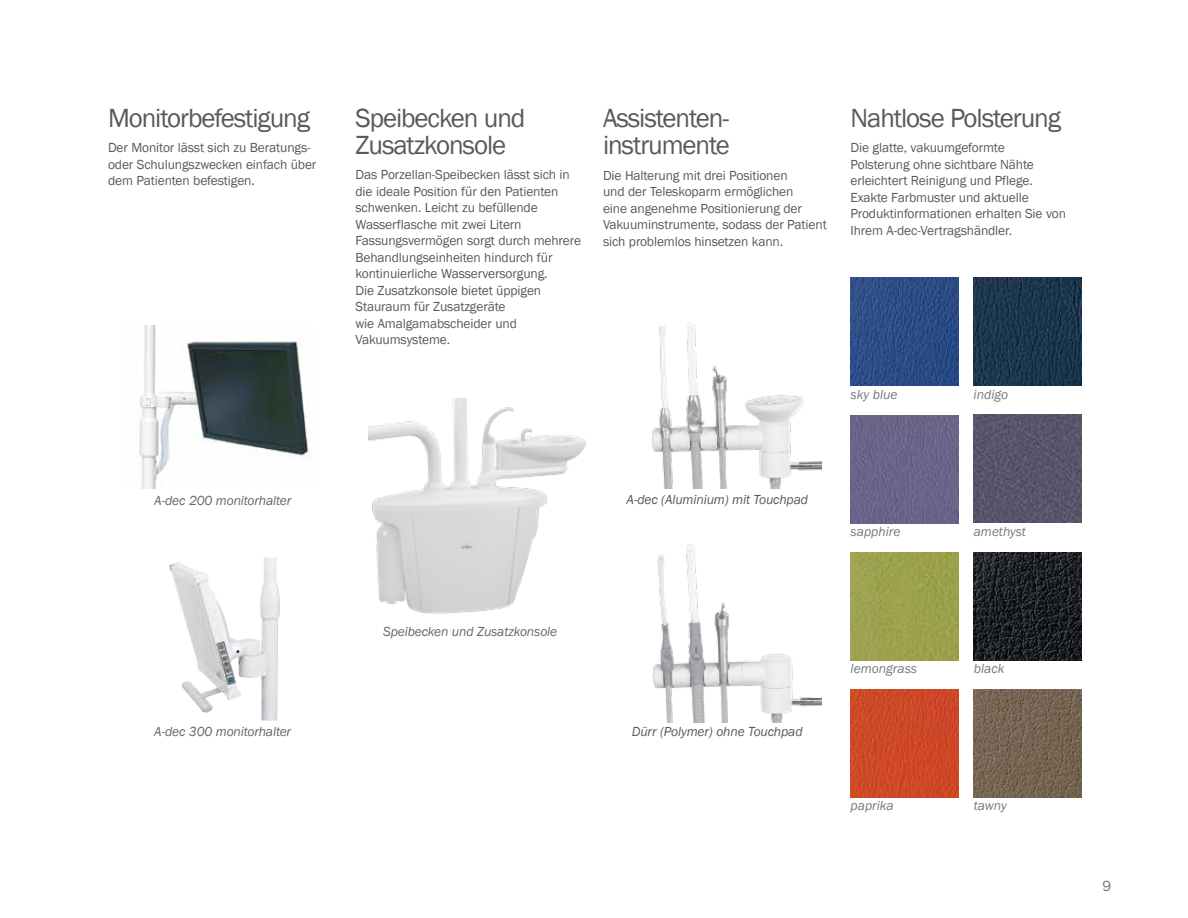
<style>
.page{position:relative;width:1188px;height:918px;background:#fff}
.page>*{position:absolute;margin:0;border:0;box-sizing:border-box;transform-origin:0 0}
.t1{font:27px/27px "Franklin Gothic";letter-spacing:-.04em;color:#595959}
.t2{font:15px "Franklin Gothic";color:#77787b}
.t3{font:13.5px/16.5px "Franklin Gothic";letter-spacing:-.01em;color:#595959}
.t4{font:italic 13.5px "Franklin Gothic";letter-spacing:-.01em;color:#666}
.t5{font:italic 13.5px "Franklin Gothic";color:#77787b}
.t6{font:italic 13.5px "Franklin Gothic";letter-spacing:-.01em;color:#595959}
</style>
<div class="page">
<img style="left:651px;top:322px;width:170px;height:167px">
<img style="left:652px;top:544px;width:169px;height:178px">
<img style="left:368px;top:399px;width:218px;height:215px">
<img style="left:139px;top:325px;width:171px;height:163px">
<img style="left:851px;top:415px;width:108px;height:108px">
<img style="left:851px;top:278px;width:108px;height:108px">
<img style="left:851px;top:552px;width:108px;height:108px">
<img style="left:974px;top:689px;width:108px;height:108px">
<img style="left:974px;top:278px;width:108px;height:108px">
<img style="left:974px;top:415px;width:108px;height:108px">
<img style="left:974px;top:552px;width:108px;height:108px">
<img style="left:851px;top:689px;width:108px;height:108px">
<img style="left:169px;top:558px;width:111px;height:163px">
<h1 class="t1" style="left:108px;top:105px;width:204px">Monitorbefestigung</h1>
<p class="t3" style="left:108px;top:140px;width:210px">Der Monitor lässt sich zu Beratungs&shy;oder Schulungszwecken einfach über dem Patienten befestigen.</p>
<h1 class="t1" style="left:356px;top:105px;width:171px">Speibecken und<br>Zusatzkonsole</h1>
<p class="t3" style="left:356px;top:167px;width:227px">Das Porzellan-Speibecken lässt sich in die ideale Position für den Patienten schwenken. Leicht zu befüllende<br>Wasserflasche mit zwei Litern<br>Fassungsvermögen sorgt durch mehrere<br>Behandlungseinheiten hindurch für kontinuierliche Wasserversorgung.<br>Die Zusatzkonsole bietet üppigen<br>Stauraum für Zusatzgeräte<br>wie Amalgamabscheider und<br>Vakuumsysteme.</p>
<h1 class="t1" style="left:603px;top:105px;width:128px">Assistenten&shy;instrumente</h1>
<p class="t3" style="left:603px;top:167px;width:225px">Die Halterung mit drei Positionen<br>und der Teleskoparm ermöglichen<br>eine angenehme Positionierung der Vakuuminstrumente, sodass der Patient sich problemlos hinsetzen kann.</p>
<h1 class="t1" style="left:851px;top:105px;width:212px">Nahtlose Polsterung</h1>
<p class="t3" style="left:851px;top:140px;width:217px">Die glatte, vakuumgeformte Polsterung ohne sichtbare Nähte erleichtert Reinigung und Pflege.<br>Exakte Farbmuster und aktuelle Produktinformationen erhalten Sie von Ihrem A-dec-Vertragshändler.</p>
<p class="t5" style="left:851px;top:386px;width:48px">sky blue</p>
<p class="t5" style="left:974px;top:386px;width:36px">indigo</p>
<p class="t4" style="left:154px;top:492px;width:139px">A-dec 200 monitorhalter</p>
<p class="t6" style="left:626px;top:491px;width:183px">A-dec (Aluminium) mit Touchpad</p>
<p class="t5" style="left:851px;top:523px;width:51px">sapphire</p>
<p class="t5" style="left:974px;top:523px;width:54px">amethyst</p>
<p class="t4" style="left:383px;top:623px;width:175px">Speibecken und Zusatzkonsole</p>
<p class="t5" style="left:851px;top:660px;width:68px">lemongrass</p>
<p class="t5" style="left:974px;top:660px;width:32px">black</p>
<p class="t4" style="left:154px;top:723px;width:139px">A-dec 300 monitorhalter</p>
<p class="t6" style="left:632px;top:723px;width:172px">Dürr (Polymer) ohne Touchpad</p>
<p class="t5" style="left:851px;top:797px;width:45px">paprika</p>
<p class="t5" style="left:974px;top:797px;width:35px">tawny</p>
<p class="t2" style="left:1103px;top:877px;width:10px">9</p>
</div>
